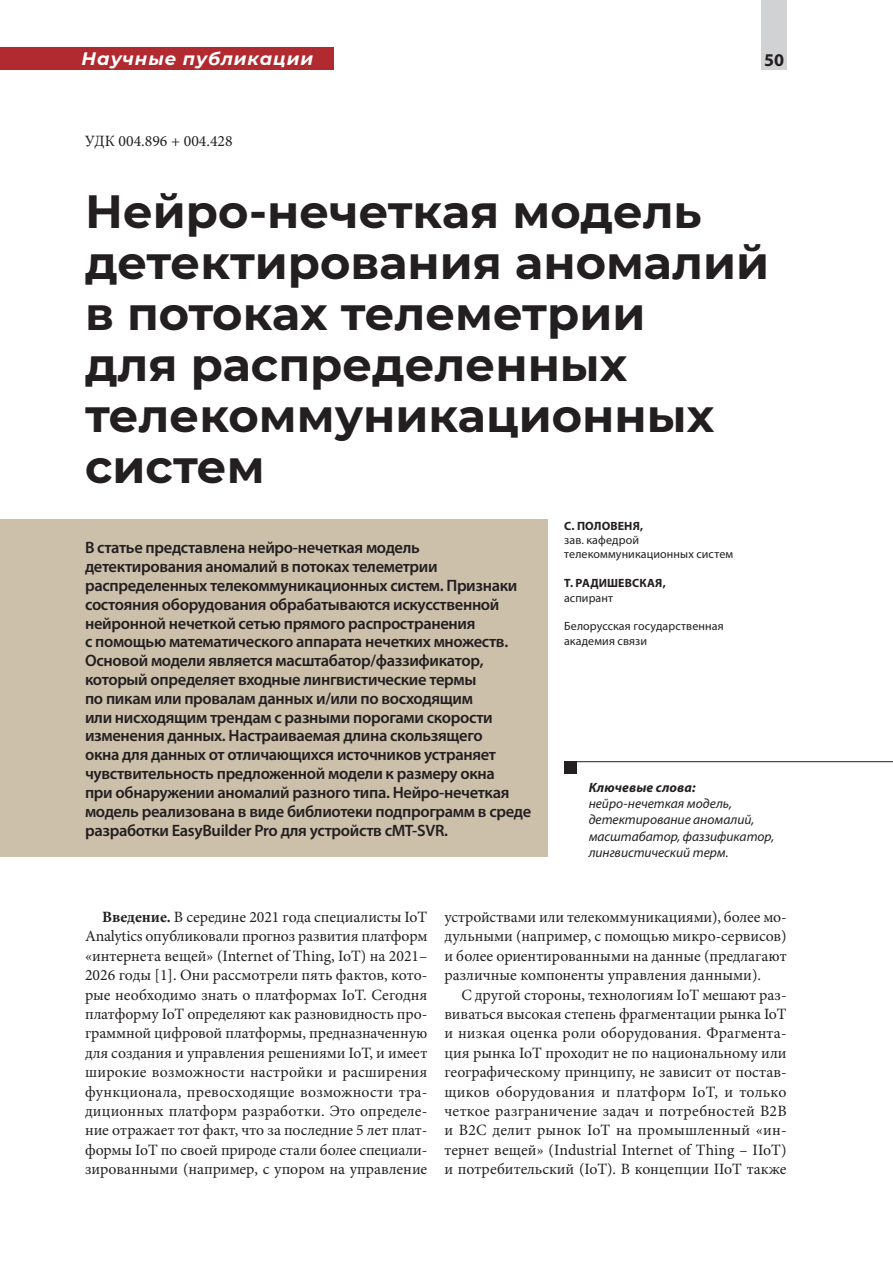
<style>
.page{position:relative;width:893px;height:1263px;background:#fff}
.page>*{position:absolute;margin:0;border:0;box-sizing:border-box;transform-origin:0 0}
.t1{font:700 46.5px/51px "Montserrat";color:#231f20}
.t2{font:italic 700 18px "Montserrat";letter-spacing:.05em;color:#fff}
.t3{font:700 18px "Myriad Pro";color:#231f20}
.t4{font:600 16.5px/18.8px "Myriad Pro";letter-spacing:-.02em;color:#231f20}
.t5{font:15.75px/19.4px "Minion Pro";color:#231f20;text-align:justify}
.t6{font:italic 13.5px/16.2px "Myriad Pro";color:#231f20}
.t7{font:italic 700 13.5px "Myriad Pro";letter-spacing:.01em;color:#231f20}
.t8{font:12px/14.4px "Myriad Pro";letter-spacing:.01em;color:#231f20}
.t9{font:700 12px "Myriad Pro";letter-spacing:.01em;color:#231f20}
.s1{font-weight:700}
</style>
<div class="page">
<div style="left:0;top:47px;width:334px;height:23px;background:#b02a2f"></div>
<div style="left:0;top:520px;width:547px;height:337px;background:#ccc0ab"></div>
<div style="left:564px;top:761px;width:13px;height:13px;background:#231f20"></div>
<hr style="left:565px;top:761px;width:328px;height:1px;background:#231f20">
<div style="left:761px;top:0;width:26px;height:70px;background:#d1d2d4"></div>
<p class="t2" style="left:82px;top:46px;width:233px">Научные публикации</p>
<p class="t5" style="left:85px;top:131px;width:149px">УДК 004.896 + 004.428</p>
<p class="t3" style="left:764px;top:48px;width:21px">50</p>
<h1 class="t1" style="left:85px;top:183px;width:685px">Нейро-нечеткая модель детектирования аномалий в потоках телеметрии<br>для распределенных телекоммуникационных систем</h1>
<p class="t9" style="left:564px;top:518px;width:81px">С. ПОЛОВЕНЯ,</p>
<p class="t8" style="left:564px;top:533px;width:171px">зав. кафедрой телекоммуникационных систем</p>
<p class="t9" style="left:564px;top:575px;width:103px">Т. РАДИШЕВСКАЯ,</p>
<p class="t8" style="left:564px;top:590px;width:50px">аспирант</p>
<p class="t8" style="left:564px;top:619px;width:161px">Белорусская государственная академия связи</p>
<p class="t4" style="left:85px;top:538px;width:448px">В статье представлена нейро-нечеткая модель детектирования аномалий в потоках телеметрии распределенных телекоммуникационных систем. Признаки состояния оборудования обрабатываются искусственной нейронной нечеткой сетью прямого распространения<br>с помощью математического аппарата нечетких множеств.<br>Основой модели является масштабатор/фаззификатор, который определяет входные лингвистические термы<br>по пикам или провалам данных и/или по восходящим<br>или нисходящим трендам с разными порогами скорости изменения данных. Настраиваемая длина скользящего<br>окна для данных от отличающихся источников устраняет чувствительность предложенной модели к размеру окна<br>при обнаружении аномалий разного типа. Нейро-нечеткая модель реализована в виде библиотеки подпрограмм в среде разработки EasyBuilder Pro для устройств cMT-SVR.</p>
<p class="t7" style="left:589px;top:779px;width:108px">Ключевые слова:</p>
<p class="t6" style="left:589px;top:795px;width:187px">нейро-нечеткая модель, детектирование аномалий, масштабатор, фаззификатор, лингвистический терм.</p>
<p class="t5" style="left:85px;top:907px;width:344px;text-indent:17px"><span class="s1">Введение.</span> В середине 2021 года специалисты IoT Analytics опубликовали прогноз развития платформ «интернета вещей» (Internet of Thing, IoT) на 2021– 2026 годы [1]. Они рассмотрели пять фактов, кото&shy;рые необходимо знать о платформах IoT. Сегодня платформу IoT определяют как разновидность про&shy;граммной цифровой платформы, предназначенную для создания и управления решениями IoT, и имеет широкие возможности настройки и расширения функционала, превосходящие возможности тра&shy;диционных платформ разработки. Это определе&shy;ние отражает тот факт, что за последние 5 лет плат&shy;формы IoT по своей природе стали более специали&shy;зированными (например, с упором на управление</p>
<p class="t5" style="left:444px;top:907px;width:344px">устройствами или телекоммуникациями), более мо&shy;дульными (например, с помощью микро-сервисов) и более ориентированными на данные (предлагают различные компоненты управления данными).</p>
<p class="t5" style="left:444px;top:985px;width:344px;text-indent:17px">С другой стороны, технологиям IoT мешают раз&shy;виваться высокая степень фрагментации рынка IoT и низкая оценка роли оборудования. Фрагмента&shy;ция рынка IoT проходит не по национальному или географическому принципу, не зависит от постав&shy;щиков оборудования и платформ IoT, и только четкое разграничение задач и потребностей B2B и B2C делит рынок IoT на промышленный «ин&shy;тернет вещей» (Industrial Internet of Thing – IIoT) и потребительский (IoT). В концепции IIoT также</p>
</div>
